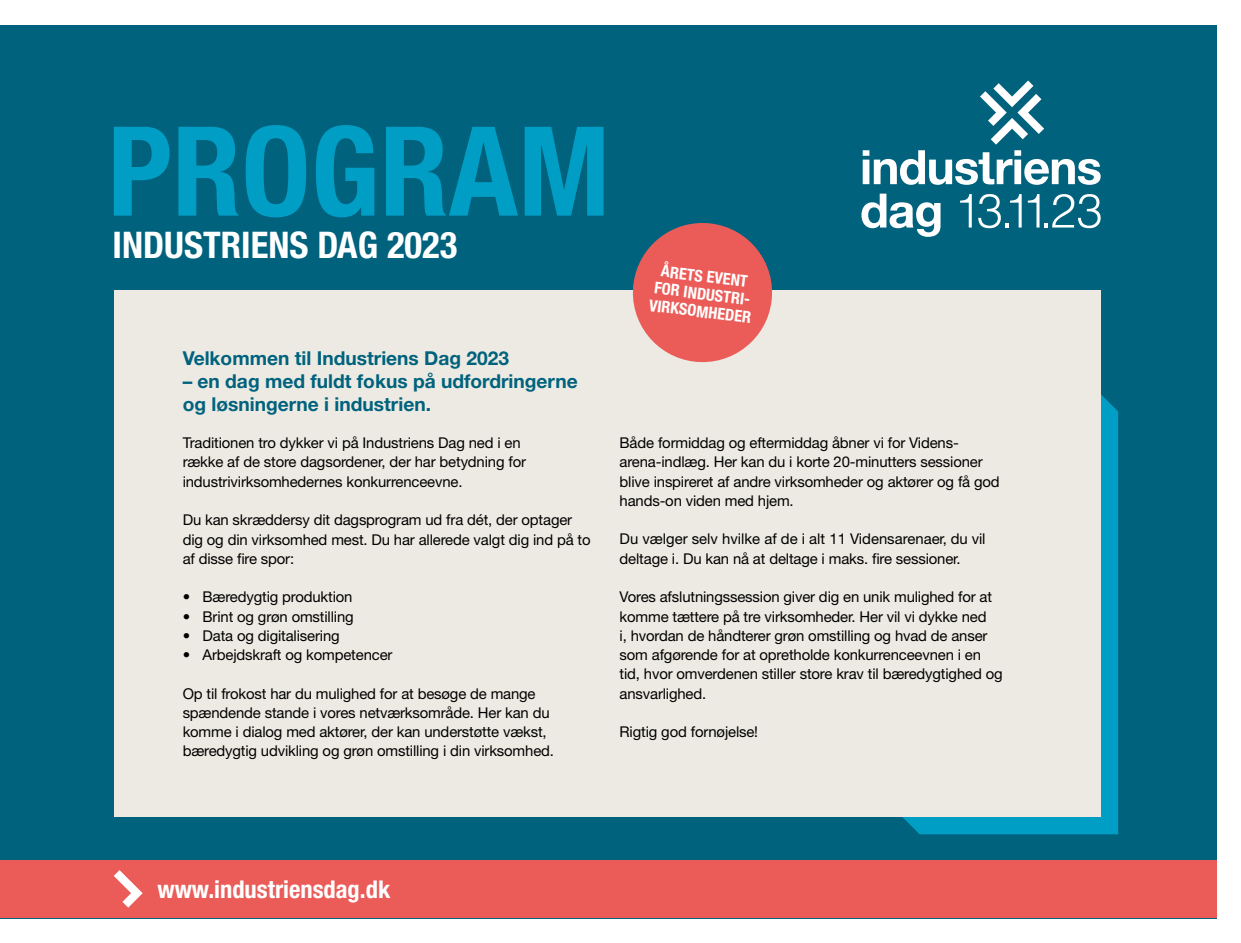
<style>
.page{position:relative;width:1241px;height:943px;background:#fff}
.page>*{position:absolute;margin:0;border:0;box-sizing:border-box;transform-origin:0 0}
.t1{font:700 condensed 124.42px "Helvetica Neue LT Pro";color:#009dc5}
.t2{font:700 condensed 36.75px "Helvetica Neue LT Pro";color:#fff}
.t3{font:700 condensed 24.5px "Helvetica Neue LT Pro";color:#fff}
.t4{font:700 19.07px/22.9px "Helvetica Neue LT Pro";color:#00627d}
.t5{font:700 condensed 16.28px/17.7px "Helvetica Neue LT Pro";color:#fff;text-align:center}
.t6{font:14.88px/19.2px "Helvetica Neue LT Pro";letter-spacing:-.01em;color:#000}
</style>
<div class="page">
<div style="left:0;top:25px;width:1215px;height:893px;background:#00627d"></div>
<svg style="left:861px;top:194px;width:41px;height:35px"></svg>
<svg style="left:862px;top:80px;width:238px;height:105px"></svg>
<svg style="left:984px;top:194px;width:37px;height:1px"></svg>
<svg style="left:1037px;top:194px;width:58px;height:1px"></svg>
<svg style="left:902px;top:195px;width:215px;height:724px"></svg>
<div style="left:114px;top:290px;width:986px;height:527px;background:#eceae2"></div>
<div style="left:0;top:860px;width:1215px;height:58px;background:#eb5c59"></div>
<svg style="left:114px;top:870px;width:29px;height:37px"></svg>
<svg style="left:632px;top:223px;width:140px;height:140px"></svg>
<h1 class="t1" style="left:108px;top:97px;width:504px">PROGRAM</h1>
<h2 class="t2" style="left:112px;top:223px;width:346px">INDUSTRIENS DAG 2023</h2>
<p class="t4" style="left:183px;top:346px;width:328px">Velkommen til Industriens Dag 2023</p>
<p class="t4" style="left:183px;top:369px;width:396px">– en dag med fuldt fokus på udfordringerne og løsningerne i industrien.</p>
<p class="t6" style="left:183px;top:433px;width:345px">Traditionen tro dykker vi på Industriens Dag ned i en række af de store dagsordener, der har betydning for industrivirksomhedernes konkurrenceevne.</p>
<p class="t6" style="left:183px;top:510px;width:409px">Du kan skræddersy dit dagsprogram ud fra dét, der optager dig og din virksomhed mest. Du har allerede valgt dig ind på to af disse fire spor:</p>
<p class="t6" style="left:183px;top:587px;width:171px">• Bæredygtig produktion</p>
<p class="t6" style="left:183px;top:606px;width:172px">• Brint og grøn omstilling</p>
<p class="t6" style="left:183px;top:625px;width:158px">• Data og digitalisering</p>
<p class="t6" style="left:183px;top:644px;width:211px">• Arbejdskraft og kompetencer</p>
<p class="t6" style="left:183px;top:683px;width:373px">Op til frokost har du mulighed for at besøge de mange spændende stande i vores netværksområde. Her kan du komme i dialog med aktører, der kan understøtte vækst, bæredygtig udvikling og grøn omstilling i din virksomhed.</p>
<p class="t5" style="left:654px;top:261px;width:104px;rotate:7deg">ÅRETS EVENT<br>FOR INDUSTRI-<br>VIRKSOMHEDER</p>
<p class="t6" style="left:619px;top:433px;width:381px">Både formiddag og eftermiddag åbner vi for Videns&shy;arena-indlæg. Her kan du i korte 20-minutters sessioner blive inspireret af andre virksomheder og aktører og få god hands-on viden med hjem.</p>
<p class="t6" style="left:619px;top:529px;width:367px">Du vælger selv hvilke af de i alt 11 Vidensarenaer, du vil deltage i. Du kan nå at deltage i maks. fire sessioner.</p>
<p class="t6" style="left:619px;top:587px;width:384px">Vores afslutningssession giver dig en unik mulighed for at komme tættere på tre virksomheder. Her vil vi dykke ned<br>i, hvordan de håndterer grøn omstilling og hvad de anser som afgørende for at opretholde konkurrenceevnen i en tid, hvor omverdenen stiller store krav til bæredygtighed og ansvarlighed.</p>
<p class="t6" style="left:619px;top:721px;width:140px">Rigtig god fornøjelse!</p>
<h3 class="t3" style="left:157px;top:874px;width:234px">www.industriensdag.dk</h3>
</div>
